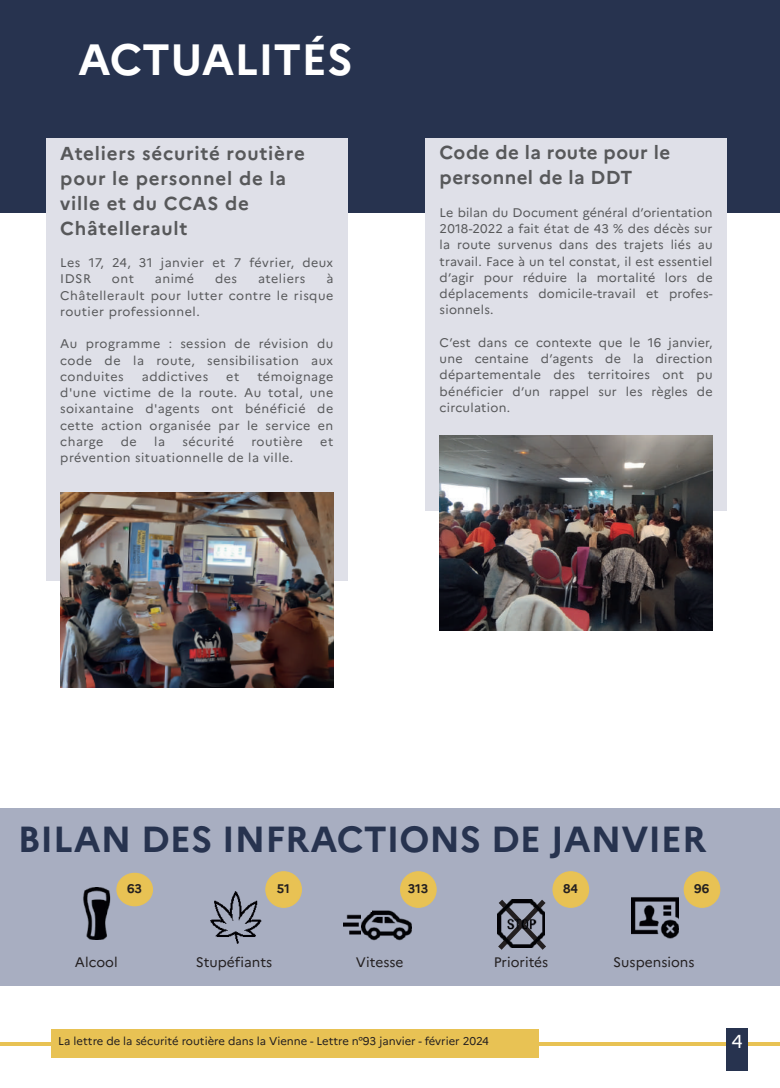
<style>
.page{position:relative;width:780px;height:1088px;background:#fff}
.page>*{position:absolute;margin:0;border:0;box-sizing:border-box;transform-origin:0 0}
.t1{font:700 43.75px "Marianne";color:#fff}
.t2{font:700 36.25px "Marianne";color:#27334f}
.t3{font:700 18.75px/25px "Marianne";letter-spacing:.04em;color:#57585a}
.t4{font:700 18.75px/25px "Marianne";letter-spacing:.02em;color:#57585a}
.t5{font:18.75px "Marianne";color:#fff}
.t6{font:13.75px "Marianne";color:#231f20}
.t7{font:12.5px/16.2px "Marianne";letter-spacing:.035em;color:#57585a;text-align:justify}
.t8{font:700 12.5px "Marianne";letter-spacing:-.01em;color:#231f20}
.t9{font:11.25px "Marianne";color:#231f20}
</style>
<div class="page">
<div style="left:0;top:0;width:780px;height:213px;background:#27334f"></div>
<div style="left:0;top:808px;width:780px;height:177px;background:#a8aec1"></div>
<hr style="left:0;top:1042px;width:780px;height:3px;background:#e8c254">
<div style="left:726px;top:1028px;width:22px;height:42px;background:#27334f"></div>
<div style="left:51px;top:1029px;width:488px;height:29px;background:#e8c254"></div>
<img style="left:83px;top:888px;width:39px;height:51px">
<div style="left:117px;top:873px;width:35px;height:33px;background:#e8c254;border-radius:50%"></div>
<div style="left:116px;top:873px;width:37px;height:33px;border:1px solid #e8c254;border-radius:50%"></div>
<img style="left:343px;top:914px;width:18px;height:21px">
<img style="left:362px;top:900px;width:49px;height:41px">
<div style="left:400px;top:872px;width:36px;height:35px;background:#e8c254;border-radius:50%"></div>
<div style="left:400px;top:871px;width:36px;height:37px;border:1px solid #e8c254;border-radius:50%"></div>
<img style="left:210px;top:891px;width:52px;height:52px">
<div style="left:266px;top:872px;width:35px;height:35px;background:#e8c254;border-radius:50%"></div>
<div style="left:265px;top:871px;width:37px;height:37px;border:1px solid #e8c254;border-radius:50%"></div>
<div style="left:325px;top:893px;width:47px;height:18px;background:#a8aec1"></div>
<img style="left:631px;top:897px;width:48px;height:42px">
<div style="left:684px;top:872px;width:35px;height:35px;background:#e8c254;border-radius:50%"></div>
<div style="left:683px;top:871px;width:37px;height:37px;border:1px solid #e8c254;border-radius:50%"></div>
<div style="left:553px;top:872px;width:35px;height:35px;background:#e8c254;border-radius:50%"></div>
<div style="left:552px;top:871px;width:37px;height:37px;border:1px solid #e8c254;border-radius:50%"></div>
<svg style="left:499px;top:902px;width:47px;height:48px"></svg>
<img style="left:497px;top:899px;width:48px;height:48px">
<div style="left:425px;top:138px;width:301px;height:372px;background:#dfe0e8"></div>
<img style="left:439px;top:436px;width:273px;height:194px">
<div style="left:46px;top:138px;width:301px;height:443px;background:#dfe0e8"></div>
<img style="left:60px;top:493px;width:273px;height:194px">
<h1 class="t1" style="left:78px;top:32px;width:276px">ACTUALITÉS</h1>
<h3 class="t3" style="left:60px;top:140px;width:246px">Ateliers sécurité routière pour le personnel de la ville et du CCAS de<br>Châtellerault</h3>
<p class="t7" style="left:60px;top:254px;width:274px">Les 17, 24, 31 janvier et 7 février, deux<br>IDSR</p>
<p class="t7" style="left:112px;top:271px;width:23px">ont</p>
<p class="t7" style="left:155px;top:271px;width:41px">animé</p>
<p class="t7" style="left:215px;top:271px;width:24px">des</p>
<p class="t7" style="left:258px;top:271px;width:49px">ateliers</p>
<p class="t7" style="left:60px;top:271px;width:274px;text-indent:266px">à Châtellerault pour lutter contre le risque routier professionnel.</p>
<p class="t7" style="left:60px;top:336px;width:274px">Au programme : session de révision du code de la route, sensibilisation aux conduites</p>
<p class="t7" style="left:60px;top:368px;width:274px;text-indent:197px">témoignage d'une victime de la route. Au total, une soixantaine d'agents ont bénéficié de cette action organisée par le service en charge</p>
<p class="t7" style="left:142px;top:368px;width:68px">addictives</p>
<p class="t7" style="left:226px;top:368px;width:14px">et</p>
<p class="t7" style="left:121px;top:433px;width:18px">de</p>
<p class="t7" style="left:154px;top:433px;width:12px">la</p>
<p class="t7" style="left:182px;top:433px;width:53px">sécurité</p>
<p class="t7" style="left:251px;top:433px;width:53px">routière</p>
<p class="t7" style="left:320px;top:433px;width:15px">et</p>
<p class="t7" style="left:60px;top:449px;width:234px">prévention situationnelle de la ville.</p>
<h3 class="t4" style="left:439px;top:140px;width:232px">Code de la route pour le personnel de la DDT</h3>
<p class="t7" style="left:439px;top:204px;width:274px">Le bilan du Document général d’orientation 2018-2022 a fait état de 43 % des décès sur la route survenus dans des trajets liés au travail. Face à un tel constat, il est essentiel d’agir pour réduire la mortalité lors de déplacements domicile-travail et profes&shy;sionnels.</p>
<p class="t7" style="left:439px;top:334px;width:274px">C’est dans ce contexte que le 16 janvier, une centaine d’agents de la direction départementale des territoires ont pu bénéficier d’un rappel sur les règles de circulation.</p>
<h2 class="t2" style="left:18px;top:817px;width:690px">BILAN DES INFRACTIONS DE JANVIER</h2>
<p class="t8" style="left:127px;top:881px;width:16px">63</p>
<p class="t8" style="left:277px;top:881px;width:15px">51</p>
<p class="t8" style="left:408px;top:881px;width:22px">313</p>
<p class="t8" style="left:563px;top:881px;width:16px">84</p>
<p class="t8" style="left:694px;top:881px;width:17px">96</p>
<p class="t6" style="left:75px;top:954px;width:44px">Alcool</p>
<p class="t6" style="left:356px;top:954px;width:49px">Vitesse</p>
<p class="t6" style="left:196px;top:954px;width:78px">Stupéfiants</p>
<p class="t6" style="left:613px;top:954px;width:83px">Suspensions</p>
<p class="t6" style="left:494px;top:954px;width:56px">Priorités</p>
<p class="t9" style="left:58px;top:1034px;width:432px">La lettre de la sécurité routière dans la Vienne - Lettre n°93 janvier - février 2024</p>
<h3 class="t5" style="left:731px;top:1030px;width:13px">4</h3>
</div>
